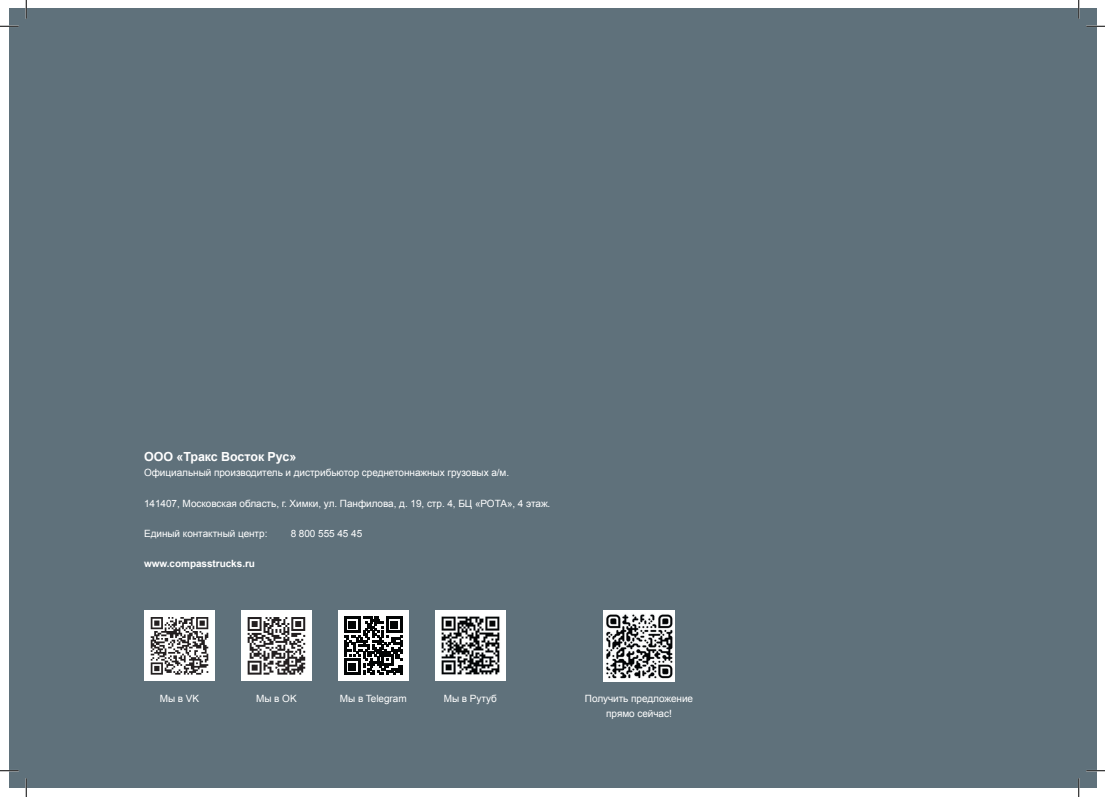
<style>
.page{position:relative;width:1105px;height:797px;background:#fff}
.page>*{position:absolute;margin:0;border:0;box-sizing:border-box;transform-origin:0 0}
.t1{font:700 12.5px "Arial";letter-spacing:-.005em;color:#fff}
.t2{font:10px/15px "Arial";letter-spacing:-.005em;color:#fff;text-align:center}
.t3{font:700 10px "Arial";letter-spacing:-.005em;color:#fff}
</style>
<div class="page">
<div style="left:9px;top:9px;width:1087px;height:779px;background:#5f717b"></div>
<div style="left:144px;top:610px;width:71px;height:71px;background:#fff"></div>
<svg style="left:151px;top:617px;width:57px;height:57px"></svg>
<img style="left:604px;top:610px;width:70px;height:71px">
<div style="left:241px;top:610px;width:71px;height:71px;background:#fff"></div>
<svg style="left:248px;top:617px;width:57px;height:57px"></svg>
<div style="left:338px;top:610px;width:71px;height:71px;background:#fff"></div>
<svg style="left:344px;top:616px;width:58px;height:59px"></svg>
<div style="left:435px;top:610px;width:71px;height:71px;background:#fff"></div>
<img style="left:441px;top:616px;width:59px;height:59px">
<svg style="left:0;top:25px;width:19px;height:2px"></svg>
<svg style="left:1086px;top:25px;width:19px;height:2px"></svg>
<svg style="left:0;top:770px;width:19px;height:1px"></svg>
<svg style="left:1086px;top:770px;width:19px;height:1px"></svg>
<svg style="left:25px;top:0;width:2px;height:19px"></svg>
<svg style="left:25px;top:778px;width:2px;height:19px"></svg>
<svg style="left:1078px;top:0;width:1px;height:19px"></svg>
<svg style="left:1078px;top:778px;width:1px;height:19px"></svg>
<p class="t1" style="left:144px;top:449px;width:154px">ООО «Тракс Восток Рус»</p>
<p class="t2" style="left:144px;top:465px;width:367px">Официальный производитель и дистрибьютор среднетоннажных грузовых а/м.</p>
<p class="t2" style="left:144px;top:495px;width:408px">141407, Московская область, г. Химки, ул. Панфилова, д. 19, стр. 4, БЦ «РОТА», 4 этаж.</p>
<p class="t2" style="left:144px;top:525px;width:125px">Единый контактный центр:</p>
<p class="t2" style="left:291px;top:525px;width:73px">8 800 555 45 45</p>
<p class="t3" style="left:144px;top:556px;width:112px">www.compasstrucks.ru</p>
<p class="t2" style="left:160px;top:690px;width:41px">Мы в VK</p>
<p class="t2" style="left:256px;top:690px;width:42px">Мы в OK</p>
<p class="t2" style="left:340px;top:690px;width:68px">Мы в Telegram</p>
<p class="t2" style="left:444px;top:690px;width:55px">Мы в Рутуб</p>
<p class="t2" style="left:585px;top:690px;width:110px">Получить предложение прямо сейчас!</p>
</div>
